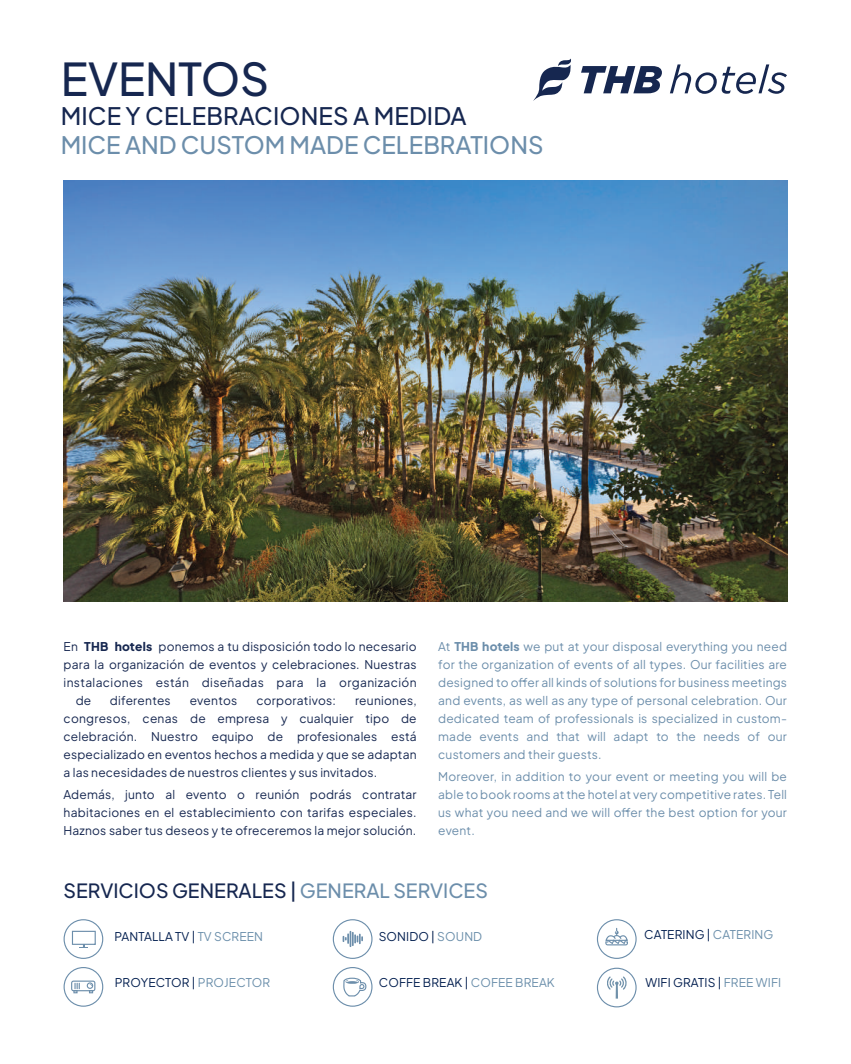
<style>
.page{position:relative;width:851px;height:1064px;background:#fff}
.page>*{position:absolute;margin:0;border:0;box-sizing:border-box;transform-origin:0 0}
.t1{font:500 45px "Plus Jakarta Sans";color:#162750}
.t2{font:500 24px "Plus Jakarta Sans";color:#6c8eab}
.t3{font:500 24px "Plus Jakarta Sans";letter-spacing:.005em;color:#162750}
.t4{font:500 19.5px "Plus Jakarta Sans";color:#162750}
.t5{font:12px/18px "Plus Jakarta Sans";letter-spacing:.015em;color:#162750;text-align:justify}
.t6{font:12px/18px "Plus Jakarta Sans";letter-spacing:.015em;color:#6c8eab;text-align:justify}
.t7{font:12px "Plus Jakarta Sans";letter-spacing:.01em;color:#001d4e}
.s1{font-weight:800}
.s2{color:#6c8eab}
.s3{color:#6a8eaa}
</style>
<div class="page">
<img style="left:64px;top:181px;width:723px;height:420px">
<svg style="left:64px;top:919px;width:39px;height:39px"></svg>
<svg style="left:64px;top:967px;width:39px;height:39px"></svg>
<svg style="left:333px;top:919px;width:39px;height:39px"></svg>
<svg style="left:597px;top:919px;width:39px;height:39px"></svg>
<svg style="left:597px;top:967px;width:39px;height:40px"></svg>
<svg style="left:333px;top:967px;width:39px;height:39px"></svg>
<svg style="left:533px;top:58px;width:38px;height:43px"></svg>
<svg style="left:581px;top:66px;width:81px;height:27px"></svg>
<svg style="left:670px;top:64px;width:117px;height:30px"></svg>
<h1 class="t1" style="left:61px;top:50px;width:210px">EVENTOS</h1>
<h2 class="t3" style="left:61px;top:100px;width:407px">MICE Y CELEBRACIONES A MEDIDA</h2>
<h2 class="t2" style="left:61px;top:129px;width:484px">MICE AND CUSTOM MADE CELEBRATIONS</h2>
<p class="t5" style="left:64px;top:636px;width:354px">En <span class="s1">THB hotels</span> ponemos a tu disposición todo lo necesario</p>
<p class="t5" style="left:64px;top:654px;width:354px">para la organización de eventos y celebraciones. Nuestras</p>
<p class="t5" style="left:64px;top:672px;width:354px">instalaciones están diseñadas para la organización</p>
<p class="t5" style="left:76px;top:690px;width:17px">de</p>
<p class="t5" style="left:110px;top:690px;width:62px">diferentes</p>
<p class="t5" style="left:190px;top:690px;width:49px">eventos</p>
<p class="t5" style="left:256px;top:690px;width:81px">corporativos:</p>
<p class="t5" style="left:64px;top:690px;width:354px;text-indent:291px">reuniones, congresos, cenas de empresa y cualquier tipo de celebración. Nuestro equipo de profesionales está especializado en eventos hechos a medida y que se adaptan a las necesidades de nuestros clientes y sus invitados.</p>
<p class="t5" style="left:64px;top:785px;width:354px">Además, junto al evento o reunión podrás contratar habitaciones en el establecimiento con tarifas especiales.<br>Haznos saber tus deseos y te ofreceremos la mejor solución.</p>
<p class="t6" style="left:438px;top:636px;width:350px">At <span class="s1">THB hotels</span> we put at your disposal everything you need for the organization of events of all types. Our facilities are designed to offer all kinds of solutions for business meetings and events, as well as any type of personal celebration. Our dedicated team of professionals is specialized in custom&shy;made events and that will adapt to the needs of our customers and their guests.</p>
<p class="t6" style="left:438px;top:767px;width:350px">Moreover, in addition to your event or meeting you will be able to book rooms at the hotel at very competitive rates. Tell us what you need and we will offer the best option for your event.</p>
<h3 class="t4" style="left:64px;top:877px;width:426px">SERVICIOS GENERALES | <span class="s2">GENERAL SERVICES</span></h3>
<p class="t7" style="left:114px;top:928px;width:150px">PANTALLA TV | <span class="s3">TV SCREEN</span></p>
<p class="t7" style="left:379px;top:928px;width:105px">SONIDO | <span class="s3">SOUND</span></p>
<p class="t7" style="left:644px;top:926px;width:131px">CATERING | <span class="s3">CATERING</span></p>
<p class="t7" style="left:115px;top:973px;width:157px">PROYECTOR | <span class="s3">PROJECTOR</span></p>
<p class="t7" style="left:379px;top:973px;width:177px">COFFE BREAK | <span class="s3">COFEE BREAK</span></p>
<p class="t7" style="left:645px;top:973px;width:137px">WIFI GRATIS | <span class="s3">FREE WIFI</span></p>
</div>
